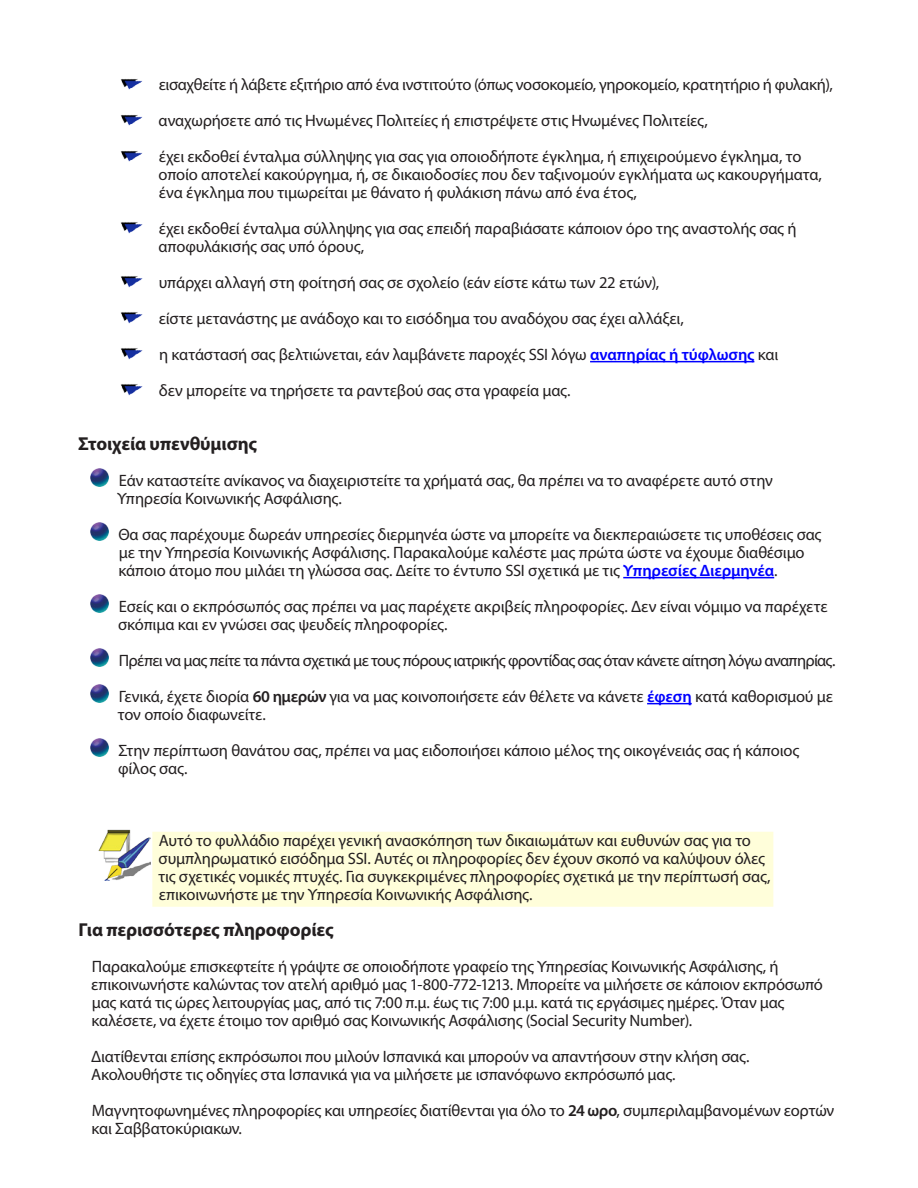
<style>
.page{position:relative;width:918px;height:1188px;background:#fff}
.page>*{position:absolute;margin:0;border:0;box-sizing:border-box;transform-origin:0 0}
.t1{font:700 18.75px "Myriad Pro";letter-spacing:-.01em;color:#231f20}
.Bullets{font:16.5px/18px "Myriad Pro";letter-spacing:-.01em;color:#231f20}
.Round_Bullets{font:16.5px/18px "Myriad Pro";letter-spacing:-.01em;color:#231f20}
.Paragraph{font:16.5px/18px "Myriad Pro";letter-spacing:-.015em;color:#231f20}
.Note_Text{font:16.5px/18px "Myriad Pro";letter-spacing:-.01em;color:#231f20}
.Round_Bullets-2{font:16.5px "Myriad Pro";letter-spacing:-.04em;color:#231f20}
.s1{font-weight:600;color:#00f}
.s2{font-weight:600}
</style>
<div class="page">
<hr style="left:590px;top:361px;width:164px;height:1px;background:#00f">
<hr style="left:623px;top:577px;width:151px;height:1px;background:#00f">
<hr style="left:647px;top:703px;width:45px;height:1px;background:#00f">
<div style="left:152px;top:832px;width:621px;height:75px;background:#fffeda"></div>
<img style="left:98px;top:829px;width:52px;height:52px">
<img style="left:91px;top:468px;width:18px;height:18px">
<img style="left:91px;top:522px;width:18px;height:18px">
<img style="left:91px;top:594px;width:18px;height:18px">
<img style="left:91px;top:648px;width:18px;height:18px">
<img style="left:91px;top:684px;width:18px;height:18px">
<img style="left:91px;top:738px;width:18px;height:18px">
<img style="left:120px;top:79px;width:22px;height:11px">
<img style="left:120px;top:115px;width:22px;height:11px">
<img style="left:120px;top:151px;width:22px;height:11px">
<img style="left:120px;top:222px;width:23px;height:12px">
<img style="left:120px;top:276px;width:23px;height:12px">
<img style="left:120px;top:312px;width:23px;height:12px">
<img style="left:120px;top:348px;width:23px;height:12px">
<img style="left:120px;top:384px;width:23px;height:12px">
<p class="Bullets" style="left:159px;top:75px;width:676px">εισαχθείτε ή λάβετε εξιτήριο από ένα ινστιτούτο (όπως νοσοκομείο, γηροκομείο, κρατητήριο ή φυλακή),</p>
<p class="Bullets" style="left:159px;top:111px;width:551px">αναχωρήσετε από τις Ηνωμένες Πολιτείες ή επιστρέψετε στις Ηνωμένες Πολιτείες,</p>
<p class="Bullets" style="left:159px;top:147px;width:665px">έχει εκδοθεί ένταλμα σύλληψης για σας για οποιοδήποτε έγκλημα, ή επιχειρούμενο έγκλημα, το οποίο αποτελεί κακούργημα, ή, σε δικαιοδοσίες που δεν ταξινομούν εγκλήματα ως κακουργήματα, ένα έγκλημα που τιμωρείται με θάνατο ή φυλάκιση πάνω από ένα έτος,</p>
<p class="Bullets" style="left:159px;top:219px;width:640px">έχει εκδοθεί ένταλμα σύλληψης για σας επειδή παραβιάσατε κάποιον όρο της αναστολής σας ή αποφυλάκισής σας υπό όρους,</p>
<p class="Bullets" style="left:159px;top:273px;width:502px">υπάρχει αλλαγή στη φοίτησή σας σε σχολείο (εάν είστε κάτω των 22 ετών),</p>
<p class="Bullets" style="left:159px;top:309px;width:527px">είστε μετανάστης με ανάδοχο και το εισόδημα του αναδόχου σας έχει αλλάξει,</p>
<p class="Bullets" style="left:159px;top:345px;width:621px">η κατάστασή σας βελτιώνεται, εάν λαμβάνετε παροχές SSI λόγω <span class="s1">αναπηρίας ή τύφλωσης</span> και</p>
<p class="Bullets" style="left:159px;top:381px;width:413px">δεν μπορείτε να τηρήσετε τα ραντεβού σας στα γραφεία μας.</p>
<h1 class="t1" style="left:78px;top:431px;width:181px">Στοιχεία υπενθύμισης</h1>
<p class="Round_Bullets" style="left:117px;top:471px;width:657px">Εάν καταστείτε ανίκανος να διαχειριστείτε τα χρήματά σας, θα πρέπει να το αναφέρετε αυτό στην<br>Υπηρεσία Κοινωνικής Ασφάλισης.</p>
<p class="Round_Bullets" style="left:118px;top:525px;width:705px">Θα σας παρέχουμε δωρεάν υπηρεσίες διερμηνέα ώστε να μπορείτε να διεκπεραιώσετε τις υποθέσεις σας με την Υπηρεσία Κοινωνικής Ασφάλισης. Παρακαλούμε καλέστε μας πρώτα ώστε να έχουμε διαθέσιμο κάποιο άτομο που μιλάει τη γλώσσα σας. Δείτε το έντυπο SSI σχετικά με τις <span class="s1">Υπηρεσίες Διερμηνέα</span>.</p>
<p class="Round_Bullets" style="left:118px;top:597px;width:711px">Εσείς και ο εκπρόσωπός σας πρέπει να μας παρέχετε ακριβείς πληροφορίες. Δεν είναι νόμιμο να παρέχετε σκόπιμα και εν γνώσει σας ψευδείς πληροφορίες.</p>
<p class="Round_Bullets-2" style="left:119px;top:650px;width:718px">Πρέπει να μας πείτε τα πάντα σχετικά με τους πόρους ιατρικής φροντίδας σας όταν κάνετε αίτηση λόγω αναπηρίας.</p>
<p class="Round_Bullets" style="left:118px;top:687px;width:717px">Γενικά, έχετε διορία <span class="s2">60 ημερών</span> για να μας κοινοποιήσετε εάν θέλετε να κάνετε <span class="s1">έφεση</span> κατά καθορισμού με τον οποίο διαφωνείτε.</p>
<p class="Round_Bullets" style="left:118px;top:741px;width:683px">Στην περίπτωση θανάτου σας, πρέπει να μας ειδοποιήσει κάποιο μέλος της οικογένειάς σας ή κάποιος φίλος σας.</p>
<p class="Note_Text" style="left:158px;top:831px;width:614px">Αυτό το φυλλάδιο παρέχει γενική ανασκόπηση των δικαιωμάτων και ευθυνών σας για το συμπληρωματικό εισόδημα SSI. Αυτές οι πληροφορίες δεν έχουν σκοπό να καλύψουν όλες τις σχετικές νομικές πτυχές. Για συγκεκριμένες πληροφορίες σχετικά με την περίπτωσή σας, επικοινωνήστε με την Υπηρεσία Κοινωνικής Ασφάλισης.</p>
<h1 class="t1" style="left:78px;top:917px;width:257px">Για περισσότερες πληροφορίες</h1>
<p class="Paragraph" style="left:91px;top:957px;width:733px">Παρακαλούμε επισκεφτείτε ή γράψτε σε οποιοδήποτε γραφείο της Υπηρεσίας Κοινωνικής Ασφάλισης, ή επικοινωνήστε καλώντας τον ατελή αριθμό μας 1-800-772-1213. Μπορείτε να μιλήσετε σε κάποιον εκπρόσωπό μας κατά τις ώρες λειτουργίας μας, από τις 7:00 π.μ. έως τις 7:00 μ.μ. κατά τις εργάσιμες ημέρες. Όταν μας καλέσετε, να έχετε έτοιμο τον αριθμό σας Κοινωνικής Ασφάλισης (Social Security Number).</p>
<p class="Paragraph" style="left:91px;top:1047px;width:660px">Διατίθενται επίσης εκπρόσωποι που μιλούν Ισπανικά και μπορούν να απαντήσουν στην κλήση σας.<br>Ακολουθήστε τις οδηγίες στα Ισπανικά για να μιλήσετε με ισπανόφωνο εκπρόσωπό μας.</p>
<p class="Paragraph" style="left:92px;top:1101px;width:744px">Μαγνητοφωνημένες πληροφορίες και υπηρεσίες διατίθενται για όλο το <span class="s2">24 ωρο</span>, συμπεριλαμβανομένων εορτών και Σαββατοκύριακων.</p>
</div>
